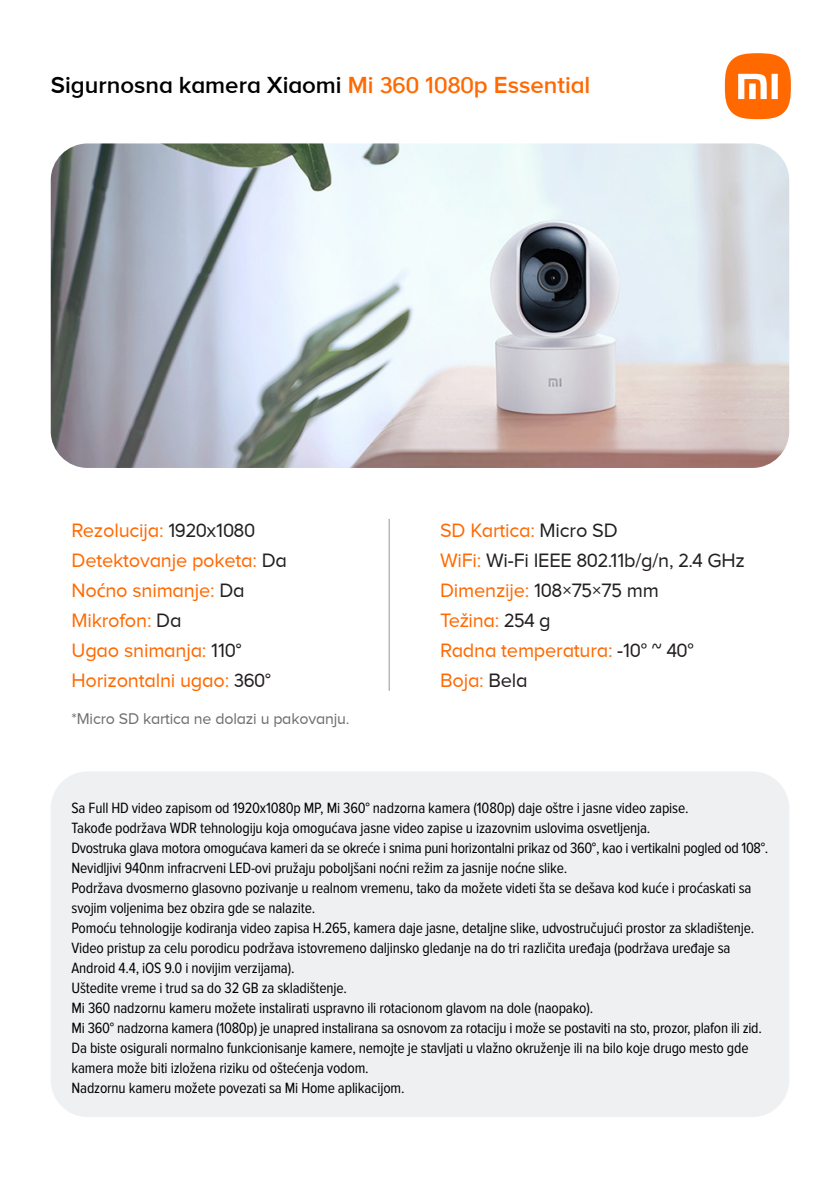
<style>
.page{position:relative;width:840px;height:1191px;background:#fff}
.page>*{position:absolute;margin:0;border:0;box-sizing:border-box;transform-origin:0 0}
.t1{font:600 24px "Proxima Nova";color:#000}
.t2{font:20px/30px "Proxima Nova";letter-spacing:-.01em;color:#231f20}
.t3{font:20px/30px "Proxima Nova";letter-spacing:-.01em;color:#ff6900}
.t4{font:16px "Proxima Nova";letter-spacing:-.01em;color:#6d6e71}
.t5{font:15.4px/20px "Proxima Nova Cond";letter-spacing:-.01em;color:#000}
.s1{color:#ff6900}
.s2{color:#231f20}
.s3{font-family:"Myriad Pro"}
.s4{font-family:"Myriad Pro";color:#ff6900}
</style>
<div class="page">
<img style="left:51px;top:143px;width:737px;height:325px">
<div style="left:51px;top:771px;width:737px;height:346px;background:#eff0f1;border-radius:37px"></div>
<svg style="left:724px;top:53px;width:66px;height:66px"></svg>
<div style="left:771px;top:74px;width:6px;height:25px;background:#fff"></div>
<hr style="left:388px;top:519px;width:1px;height:172px;background:#939598">
<h1 class="t1" style="left:51px;top:72px;width:540px">Sigurnosna kamera Xiaomi <span class="s1">Mi 360 1080p Essential</span></h1>
<p class="t3" style="left:71px;top:515px;width:217px">Rezolucija: <span class="s2">1920x1080<br></span>Detektovanje poketa: <span class="s2">Da<br></span>No<span class="s3">ć</span>no snimanje: <span class="s2">Da<br></span>Mikrofon: <span class="s2">Da<br></span>Ugao snimanja: <span class="s2">110°<br></span>Horizontalni ugao: <span class="s2">360°</span></p>
<p class="t4" style="left:71px;top:709px;width:279px">*Micro SD kartica ne dolazi u pakovanju.</p>
<p class="t2" style="left:440px;top:515px;width:306px"><span class="s1">SD Kartica:</span> Micro SD<br><span class="s1">WiFi:</span> Wi-Fi IEEE 802.11b/g/n, 2.4 GHz<br><span class="s1">Dimenzije:</span> 108×75×75 mm<br><span class="s1">Te</span><span class="s4">ž</span><span class="s1">ina:</span> 254 g<br><span class="s1">Radna temperatura:</span> -10<span class="s3">°</span> ~ 40<span class="s3">°<br></span><span class="s1">Boja:</span> Bela</p>
<p class="t5" style="left:71px;top:798px;width:698px">Sa Full HD video zapisom od 1920x1080p MP, Mi 360° nadzorna kamera (1080p) daje oštre i jasne video zapise.<br>Takođe podržava WDR tehnologiju koja omogućava jasne video zapise u izazovnim uslovima osvetljenja.<br>Dvostruka glava motora omogućava kameri da se okreće i snima puni horizontalni prikaz od 360°, kao i vertikalni pogled od 108°.<br>Nevidljivi 940nm infracrveni LED-ovi pružaju poboljšani noćni režim za jasnije noćne slike.<br>Podržava dvosmerno glasovno pozivanje u realnom vremenu, tako da možete videti šta se dešava kod kuće i proćaskati sa svojim voljenima bez obzira gde se nalazite.<br>Pomoću tehnologije kodiranja video zapisa H.265, kamera daje jasne, detaljne slike, udvostručujući prostor za skladištenje.<br>Video pristup za celu porodicu podržava istovremeno daljinsko gledanje na do tri različita uređaja (podržava uređaje sa Android 4.4, iOS 9.0 i novijim verzijama).<br>Uštedite vreme i trud sa do 32 GB za skladištenje.<br>Mi 360 nadzornu kameru možete instalirati uspravno ili rotacionom glavom na dole (naopako).<br>Mi 360° nadzorna kamera (1080p) je unapred instalirana sa osnovom za rotaciju i može se postaviti na sto, prozor, plafon ili zid.<br>Da biste osigurali normalno funkcionisanje kamere, nemojte je stavljati u vlažno okruženje ili na bilo koje drugo mesto gde kamera može biti izložena riziku od oštećenja vodom.<br>Nadzornu kameru možete povezati sa Mi Home aplikacijom.</p>
</div>
